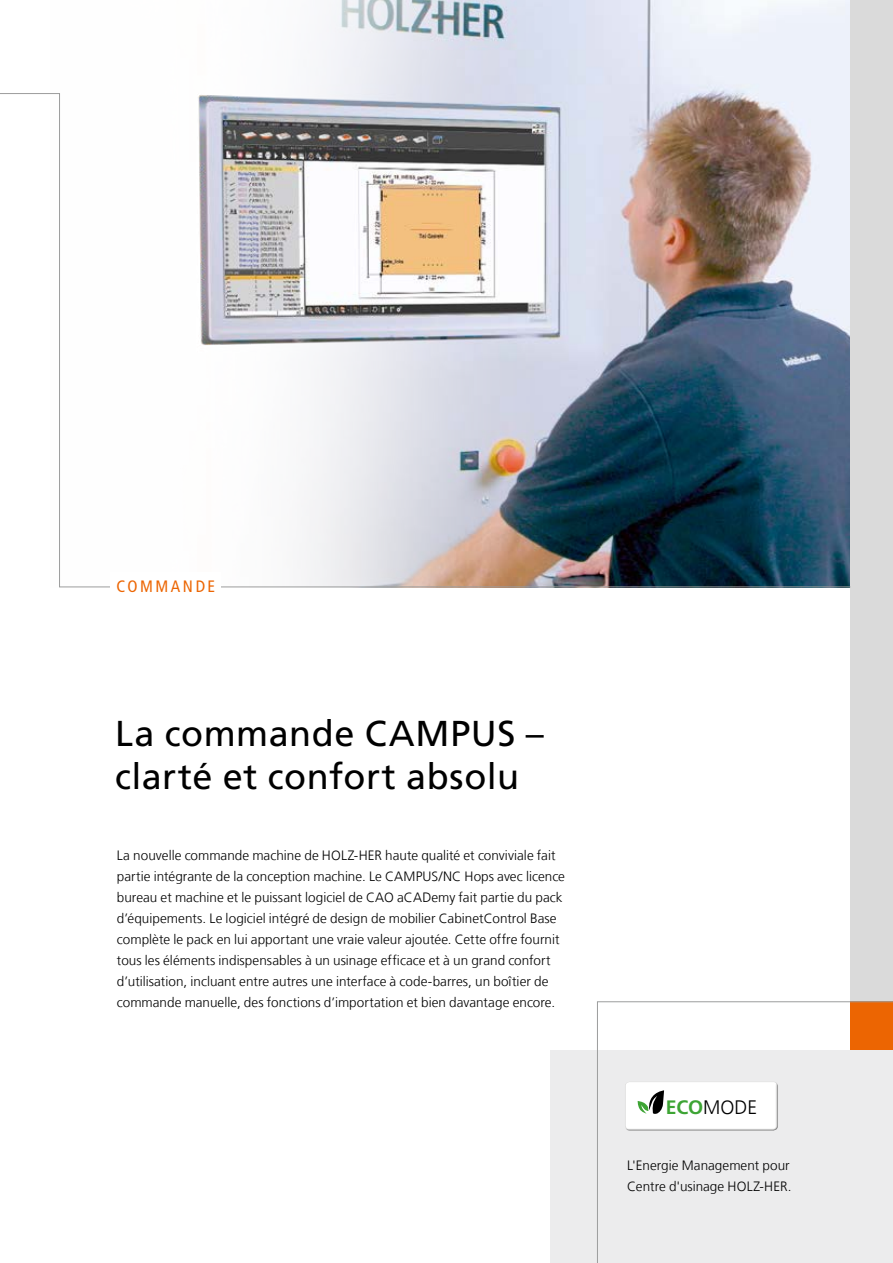
<style>
.page{position:relative;width:893px;height:1263px;background:#fff}
.page>*{position:absolute;margin:0;border:0;box-sizing:border-box;transform-origin:0 0}
.t1{font:36px/43.5px "Frutiger LT Com";letter-spacing:.015em;color:#000}
.t2{font:300 19.5px "Frutiger LT Com";color:#000}
.t3{font:condensed 16.5px "Frutiger";letter-spacing:.155em;color:#ec6502}
.t4{font:300 13.5px/21px "Frutiger LT Com";letter-spacing:.005em;color:#000}
.s1{font-weight:700;color:#3da434}
</style>
<div class="page">
<img style="left:322px;top:0;width:528px;height:93px">
<div style="left:850px;top:0;width:43px;height:1263px;background:#dadada"></div>
<img style="left:0;top:93px;width:851px;height:495px">
<div style="left:551px;top:1050px;width:342px;height:213px;background:#ececed"></div>
<svg style="left:597px;top:1001px;width:296px;height:262px"></svg>
<div style="left:111px;top:572px;width:110px;height:27px;background:#fff"></div>
<div style="left:625px;top:1079px;width:154px;height:49px;background:#ececed"></div>
<div style="left:625px;top:1082px;width:154px;height:49px;background:#fff"></div>
<svg style="left:637px;top:1090px;width:27px;height:24px"></svg>
<p class="t3" style="left:116px;top:576px;width:100px">COMMANDE</p>
<h1 class="t1" style="left:115px;top:712px;width:430px">La commande CAMPUS – clarté et confort absolu</h1>
<p class="t4" style="left:117px;top:845px;width:450px">La nouvelle commande machine de HOLZ-HER haute qualité et conviviale fait partie intégrante de la conception machine. Le CAMPUS/NC Hops avec licence bureau et machine et le puissant logiciel de CAO aCADemy fait partie du pack d’équipements. Le logiciel intégré de design de mobilier CabinetControl Base complète le pack en lui apportant une vraie valeur ajoutée. Cette offre fournit tous les éléments indispensables à un usinage efficace et à un grand confort d’utilisation, incluant entre autres une interface à code-barres, un boîtier de commande manuelle, des fonctions d’importation et bien davantage encore.</p>
<h2 class="t2" style="left:666px;top:1095px;width:93px"><span class="s1">ECO</span>MODE</h2>
<p class="t4" style="left:627px;top:1154px;width:166px">L'Energie Management pour<br>Centre d'usinage HOLZ-HER.</p>
</div>
